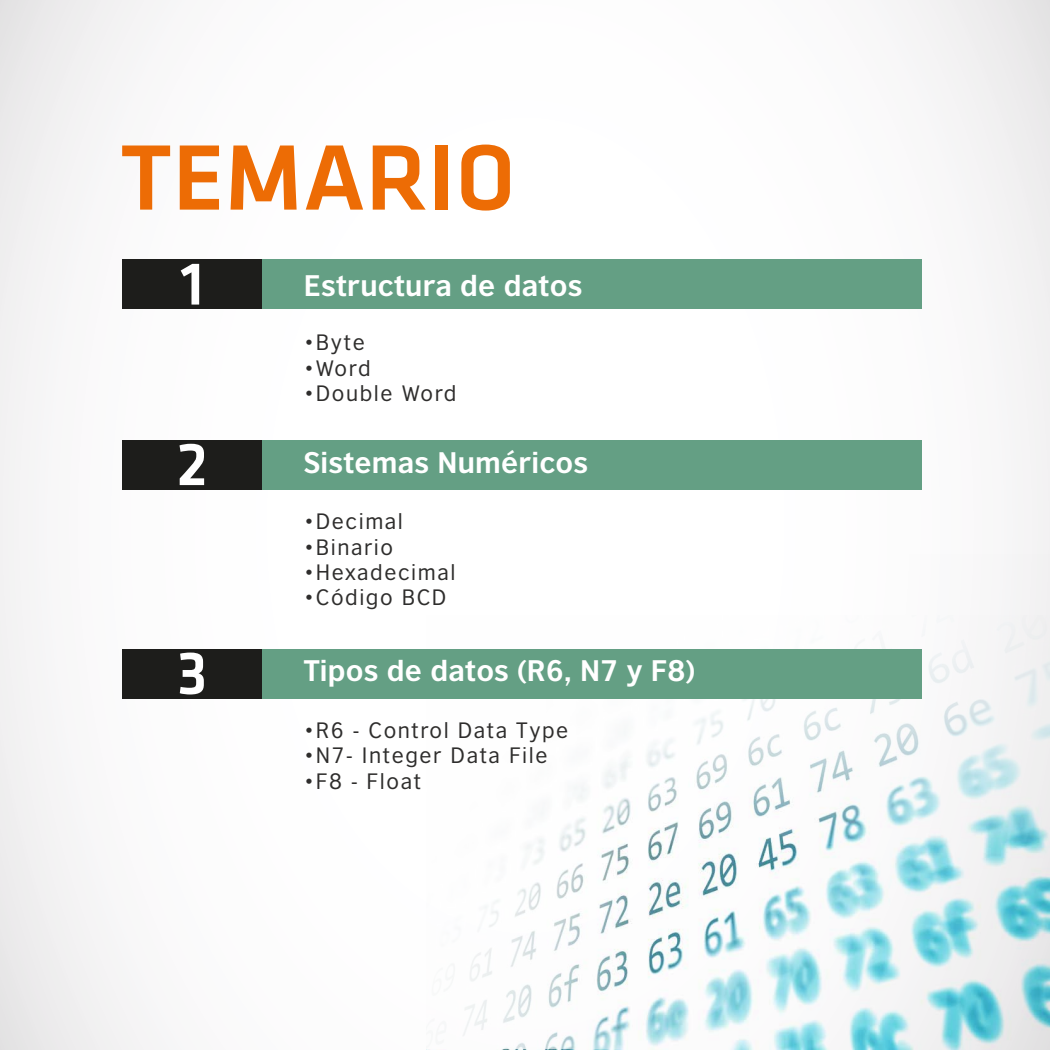
<style>
.page{position:relative;width:1050px;height:1050px;background:#fff}
.page>*{position:absolute;margin:0;border:0;box-sizing:border-box;transform-origin:0 0}
.t1{font:500 96.25px "Klavika";color:#ed6c05}
.t2{font:500 63px "Klavika";color:#fff}
.t3{font:700 28px "British Council Sans";letter-spacing:.005em;color:#fff}
.t4{font:21px "British Council Sans";letter-spacing:.075em;color:#2e2d2c}
</style>
<div class="page">
<img style="left:426px;top:853px;width:624px;height:197px">
<svg style="left:647px;top:554px;width:403px;height:299px"></svg>
<div style="left:344px;top:554px;width:299px;height:495px;background:#fefefe"></div>
<div style="left:122px;top:440px;width:140px;height:50px;background:#1d1d1b"></div>
<div style="left:262px;top:440px;width:659px;height:50px;background:#649f84"></div>
<div style="left:122px;top:259px;width:140px;height:50px;background:#1d1d1b"></div>
<div style="left:262px;top:259px;width:659px;height:50px;background:#649f84"></div>
<div style="left:122px;top:649px;width:140px;height:50px;background:#1d1d1b"></div>
<div style="left:262px;top:649px;width:659px;height:50px;background:#649f84"></div>
<h1 class="t1" style="left:120px;top:125px;width:397px">TEMARIO</h1>
<h2 class="t2" style="left:180px;top:249px;width:26px">1</h2>
<h3 class="t3" style="left:304px;top:268px;width:280px">Estructura de datos</h3>
<p class="t4" style="left:304px;top:330px;width:63px">•Byte</p>
<p class="t4" style="left:304px;top:356px;width:68px">•Word</p>
<p class="t4" style="left:304px;top:381px;width:154px">•Double Word</p>
<h2 class="t2" style="left:176px;top:430px;width:33px">2</h2>
<h3 class="t3" style="left:304px;top:445px;width:286px">Sistemas Numéricos</h3>
<p class="t4" style="left:304px;top:509px;width:101px">•Decimal</p>
<p class="t4" style="left:304px;top:534px;width:91px">•Binario</p>
<p class="t4" style="left:304px;top:560px;width:153px">•Hexadecimal</p>
<p class="t4" style="left:304px;top:585px;width:144px">•Código BCD</p>
<h2 class="t2" style="left:177px;top:639px;width:32px">3</h2>
<h3 class="t3" style="left:304px;top:654px;width:393px">Tipos de datos (R6, N7 y F8)</h3>
<p class="t4" style="left:304px;top:718px;width:266px">•R6 - Control Data Type</p>
<p class="t4" style="left:304px;top:743px;width:245px">•N7- Integer Data File</p>
<p class="t4" style="left:304px;top:768px;width:119px">•F8 - Float</p>
</div>
